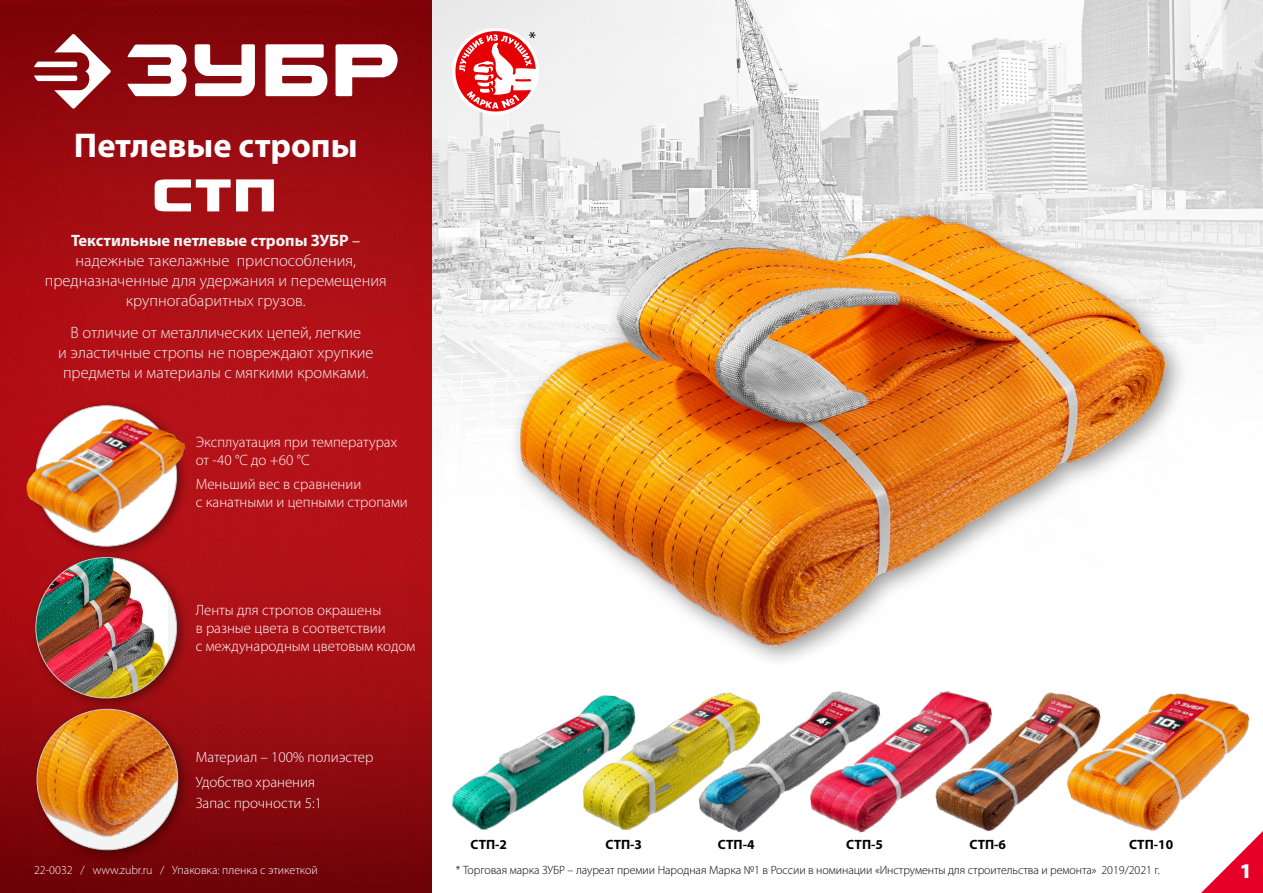
<style>
.page{position:relative;width:1263px;height:893px;background:#fff}
.page>*{position:absolute;margin:0;border:0;box-sizing:border-box;transform-origin:0 0}
.t1{font:700 34.5px "Myriad Pro";color:#fff}
.t2{font:900 21px "Myriad Pro";color:#fff}
.t3{font:17.55px "Myriad Pro";color:#000}
.t4{font:300 16.5px/19.8px "Myriad Pro";color:#f3f4f4;text-align:center}
.t5{font:300 15px/18px "Myriad Pro";color:#fff}
.t6{font:700 13.5px "Myriad Pro";color:#000}
.t7{font:300 12px "Myriad Pro";letter-spacing:-.005em;color:#010201}
.t8{font:300 12px "Myriad Pro";color:#fff}
.s1{font-weight:700}
.s2{font-weight:400}
</style>
<div class="page">
<img style="left:431px;top:0;width:832px;height:893px">
<img style="left:0;top:0;width:431px;height:893px">
<svg style="left:34px;top:34px;width:77px;height:75px"></svg>
<svg style="left:126px;top:44px;width:272px;height:52px"></svg>
<svg style="left:155px;top:179px;width:119px;height:32px"></svg>
<div style="left:452px;top:28px;width:87px;height:87px;background:#fff;border-radius:50%"></div>
<svg style="left:455px;top:31px;width:81px;height:81px"></svg>
<svg style="left:459px;top:35px;width:79px;height:74px"></svg>
<div style="left:29px;top:551px;width:161px;height:160px;background:#000;opacity:.4"></div>
<img style="left:36px;top:559px;width:132px;height:139px">
<div style="left:30px;top:702px;width:161px;height:161px;background:#000;opacity:.4"></div>
<img style="left:37px;top:709px;width:141px;height:134px">
<div style="left:29px;top:399px;width:161px;height:160px;background:#000;opacity:.4"></div>
<img style="left:17px;top:408px;width:181px;height:136px">
<div style="left:508px;top:204px;width:681px;height:465px;background:#000;opacity:.4"></div>
<img style="left:521px;top:216px;width:644px;height:430px">
<svg style="left:1201px;top:851px;width:62px;height:42px"></svg>
<img style="left:451px;top:688px;width:185px;height:149px">
<img style="left:580px;top:692px;width:108px;height:139px">
<img style="left:688px;top:687px;width:111px;height:149px">
<img style="left:799px;top:686px;width:121px;height:152px">
<img style="left:920px;top:684px;width:130px;height:156px">
<img style="left:1050px;top:674px;width:213px;height:177px">
<h1 class="t1" style="left:74px;top:123px;width:285px">Петлевые стропы</h1>
<p class="t4" style="left:45px;top:231px;width:344px"><span class="s1">Текстильные петлевые стропы ЗУБР</span> <span class="s2">– </span>надежные такелажные приспособления, предназначенные для удержания и перемещения крупногабаритных грузов.</p>
<p class="t4" style="left:58px;top:323px;width:317px">В отличие от металлических цепей, легкие<br>и эластичные стропы не повреждают хрупкие предметы и материалы с мягкими кромками.</p>
<p class="t5" style="left:196px;top:433px;width:203px">Эксплуатация при температурах от -40 °С до +60 °С</p>
<p class="t5" style="left:196px;top:475px;width:214px">Меньший вес в сравнении<br>с канатными и цепными стропами</p>
<p class="t5" style="left:196px;top:601px;width:221px">Ленты для стропов окрашены<br>в разные цвета в соответствии<br>с международным цветовым кодом</p>
<p class="t5" style="left:196px;top:745px;width:179px;line-height:24.3px">Материал – 100% полиэстер<br>Удобство хранения</p>
<p class="t5" style="left:196px;top:794px;width:128px">Запас прочности 5:1</p>
<p class="t3" style="left:529px;top:27px;width:9px">*</p>
<p class="t6" style="left:470px;top:836px;width:38px">СТП-2</p>
<p class="t6" style="left:605px;top:836px;width:38px">СТП-3</p>
<p class="t6" style="left:718px;top:836px;width:38px">СТП-4</p>
<p class="t6" style="left:846px;top:836px;width:38px">СТП-5</p>
<p class="t6" style="left:969px;top:836px;width:38px">СТП-6</p>
<p class="t6" style="left:1129px;top:836px;width:46px">СТП-10</p>
<p class="t8" style="left:34px;top:862px;width:285px">22-0032 / www.zubr.ru / Упаковка: пленка с этикеткой</p>
<p class="t7" style="left:456px;top:862px;width:705px">* Торговая марка ЗУБР – лауреат премии Народная Марка №1 в России в номинации «Инструменты для строительства и ремонта» 2019/2021 г.</p>
<p class="t2" style="left:1240px;top:856px;width:14px">1</p>
</div>
